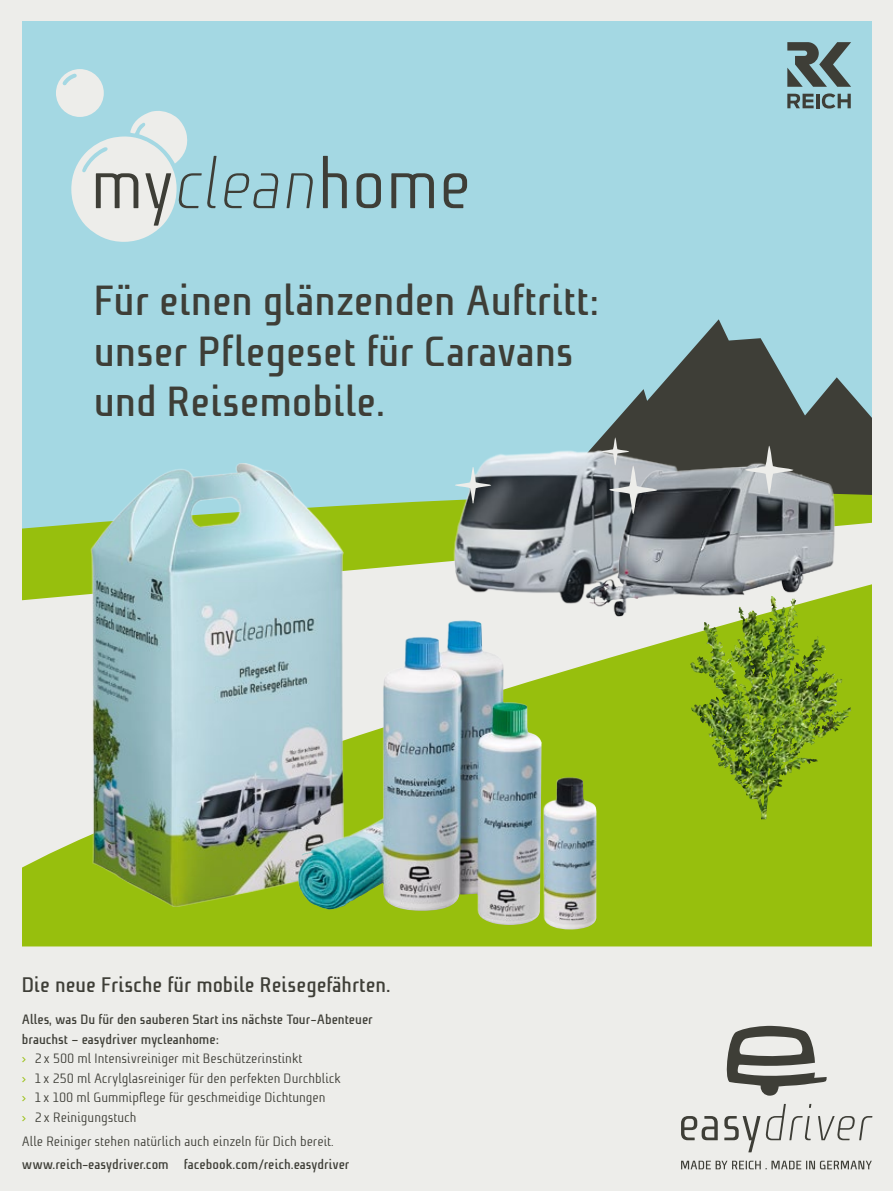
<style>
.page{position:relative;width:893px;height:1191px;background:#ededea}
.page>*{position:absolute;margin:0;border:0;box-sizing:border-box;transform-origin:0 0}
.t1{font:700 42px/50.4px "Niks";color:#3e3e37}
.t2{font:700 21px "Niks";color:#3e3e37}
.t3{font:13.5px/19.5px "Niks";color:#3e3e37}
.t4{font:700 13.5px "Niks";color:#3e3e37}
.s1{font-weight:700}
.s2{color:#97bf0d}
</style>
<div class="page">
<div style="left:22px;top:21px;width:850px;height:745px;background:#a4d8e3"></div>
<svg style="left:787px;top:42px;width:64px;height:45px"></svg>
<svg style="left:787px;top:94px;width:27px;height:14px"></svg>
<hr style="left:816px;top:94px;width:3px;height:14px;background:#3e3e37">
<svg style="left:822px;top:93px;width:29px;height:15px"></svg>
<svg style="left:600px;top:319px;width:272px;height:157px;fill:#3e3e37"></svg>
<svg style="left:681px;top:1160px;width:191px;height:9px"></svg>
<svg style="left:726px;top:1025px;width:101px;height:70px"></svg>
<svg style="left:681px;top:1116px;width:37px;height:24px"></svg>
<svg style="left:724px;top:1104px;width:87px;height:48px"></svg>
<svg style="left:818px;top:1116px;width:54px;height:24px"></svg>
<svg style="left:22px;top:476px;width:850px;height:470px;background:#99c024"></svg>
<svg style="left:22px;top:489px;width:850px;height:421px;background:#a3c05b"></svg>
<img style="left:741px;top:625px;width:36px;height:25px">
<svg style="left:71px;top:110px;width:396px;height:132px"></svg>
<div style="left:56px;top:69px;width:48px;height:48px;background:#ededea;border-radius:50%"></div>
<svg style="left:59px;top:71px;width:18px;height:15px"></svg>
<img style="left:444px;top:438px;width:247px;height:173px">
<img style="left:578px;top:455px;width:275px;height:170px">
<svg style="left:455px;top:467px;width:36px;height:36px"></svg>
<svg style="left:745px;top:446px;width:48px;height:48px;background:#939594"></svg>
<svg style="left:601px;top:437px;width:56px;height:77px;background:#7c7f80"></svg>
<img style="left:86px;top:463px;width:258px;height:443px">
<img style="left:298px;top:622px;width:150px;height:287px">
<h1 class="t1" style="left:94px;top:275px;width:507px">Für einen glänzenden Auftritt: unser Pflegeset für Caravans und Reisemobile.</h1>
<h2 class="t2" style="left:22px;top:970px;width:370px">Die neue Frische für mobile Reisegefährten.</h2>
<p class="t3" style="left:22px;top:1009px;width:352px"><span class="s1">Alles, was Du für den sauberen Start ins nächste Tour-Abenteuer brauchst – easydriver mycleanhome:<br></span><span class="s2">›</span> 2x 500 ml Intensivreiniger mit Beschützerinstinkt<br><span class="s2">›</span> 1 x 250 ml Acrylglasreiniger für den perfekten Durchblick<br><span class="s2">›</span> 1 x 100 ml Gummipflege für geschmeidige Dichtungen<br><span class="s2">›</span> 2x Reinigungstuch</p>
<p class="t3" style="left:22px;top:1131px;width:313px">Alle Reiniger stehen natürlich auch einzeln für Dich bereit.</p>
<p class="t4" style="left:22px;top:1155px;width:329px">www.reich-easydriver.com facebook.com/reich.easydriver</p>
</div>
